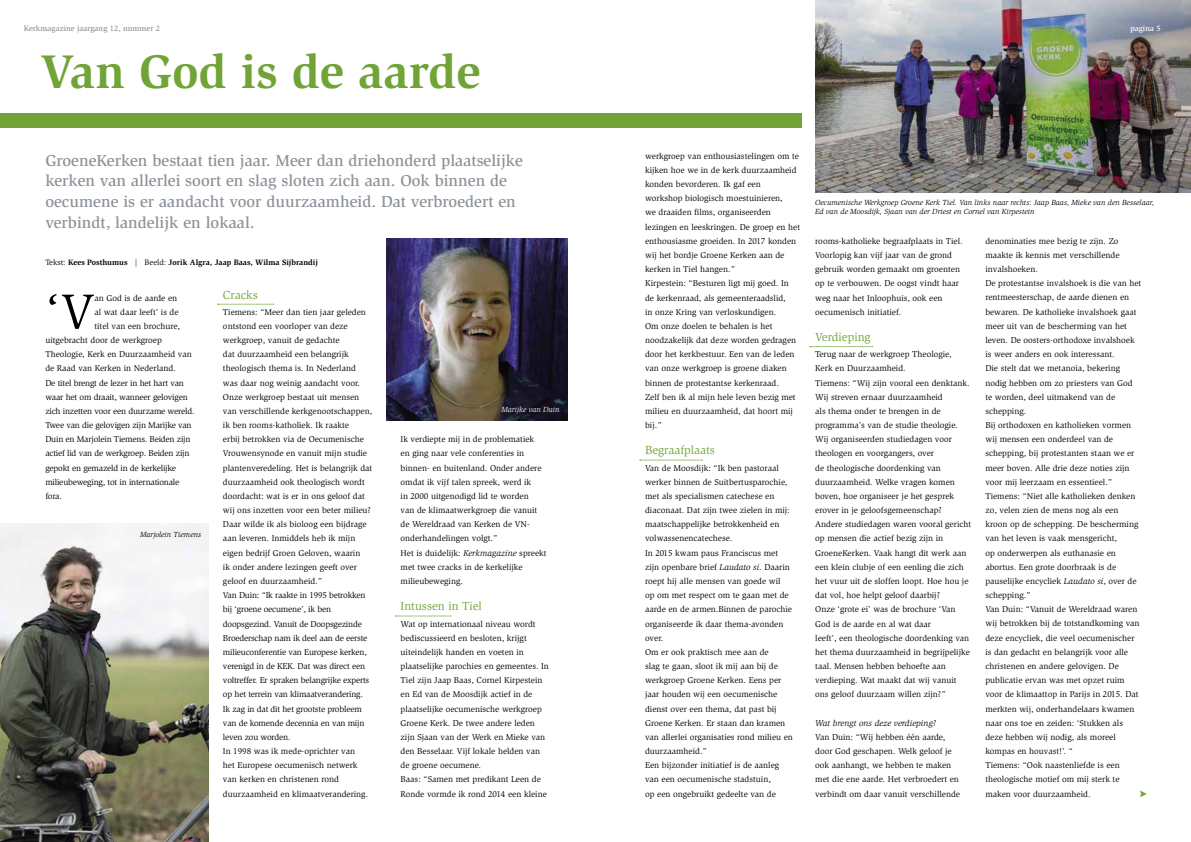
<style>
.page{position:relative;width:1191px;height:842px;background:#fff}
.page>*{position:absolute;margin:0;border:0;box-sizing:border-box;transform-origin:0 0}
.t1{font:51px "Slimbach Std";color:#000}
.t2{font:700 48.5px "Slimbach Std";color:#70a436}
.t3{font:500 16.3px/20.9px "Slimbach Std";color:#8c939a}
.t4{font:12px "Slimbach Std";color:#70a436}
.t5{font:8.7px/14.2px "Slimbach Std";color:#000}
.t6{font:8.7px "Slimbach Std";letter-spacing:-.02em;color:#000}
.t7{font:italic 8.7px "Slimbach Std";color:#000}
.t8{font:700 8px "Slimbach Std";color:#000}
.t9{font:500 8px "Slimbach Std";color:#939393}
.t10{font:500 8px "Slimbach Std";color:#fff}
.t11{font:italic 7.6px/9.1px "Slimbach Std";color:#000}
.t12{font:italic 7.6px "Slimbach Std";color:#fff}
.s1{font-weight:400}
.s2{font-style:italic}
</style>
<div class="page">
<svg style="left:217px;top:304px;width:57px;height:1px"></svg>
<svg style="left:395px;top:616px;width:56px;height:1px"></svg>
<div style="left:0;top:113px;width:801px;height:14px;background:#70a436"></div>
<svg style="left:639px;top:460px;width:63px;height:1px"></svg>
<svg style="left:810px;top:346px;width:62px;height:1px"></svg>
<svg style="left:1140px;top:790px;width:6px;height:7px"></svg>
<img style="left:0;top:523px;width:209px;height:319px">
<img style="left:815px;top:0;width:376px;height:193px">
<img style="left:386px;top:238px;width:181px;height:183px">
<p class="t9" style="left:24px;top:24px;width:138px">Kerkmagazine jaargang 12, nummer 2</p>
<h2 class="t2" style="left:40px;top:43px;width:442px">Van God is de aarde</h2>
<h3 class="t3" style="left:45px;top:149px;width:479px">GroeneKerken bestaat tien jaar. Meer dan driehonderd plaatselijke kerken van allerlei soort en slag sloten zich aan. Ook binnen de oecumene is er aandacht voor duurzaamheid. Dat verbroedert en verbindt, landelijk en lokaal.</h3>
<p class="t8" style="left:45px;top:258px;width:274px"><span class="s1">Tekst:</span> Kees Posthumus <span class="s1">| Beeld:</span> Jorik Algra, Jaap Baas, Wilma Sijbrandij</p>
<h1 class="t1" style="left:45px;top:283px;width:51px">‘V</h1>
<p class="t5" style="left:94px;top:291px;width:84px">an God is de aarde en</p>
<h3 class="t4" style="left:223px;top:288px;width:36px">Cracks</h3>
<p class="t5" style="left:223px;top:305px;width:151px">Tiemens: “Meer dan tien jaar geleden ontstond een voorloper van deze werkgroep, vanuit de gedachte<br>dat duurzaamheid een belangrijk theologisch thema is. In Nederland was daar nog weinig aandacht voor.<br>Onze werkgroep bestaat uit mensen van verschillende kerkgenootschappen, ik ben rooms-katholiek. Ik raakte<br>erbij betrokken via de Oecumenische Vrouwensynode en vanuit mijn studie plantenveredeling. Het is belangrijk dat duurzaamheid ook theologisch wordt doordacht: wat is er in ons geloof dat wij ons inzetten voor een beter milieu?<br>Daar wilde ik als bioloog een bijdrage aan leveren. Inmiddels heb ik mijn eigen bedrijf Groen Geloven, waarin<br>ik onder andere lezingen geeft over geloof en duurzaamheid.”<br>Van Duin: “Ik raakte in 1995 betrokken bij ‘groene oecumene’, ik ben doopsgezind. Vanuit de Doopsgezinde Broederschap nam ik deel aan de eerste milieuconferentie van Europese kerken, verenigd in de KEK. Dat was direct een voltreffer. Er spraken belangrijke experts op het terrein van klimaatverandering.<br>Ik zag in dat dit het grootste probleem van de komende decennia en van mijn leven zou worden.<br>In 1998 was ik mede-oprichter van<br>het Europese oecumenisch netwerk van kerken en christenen rond duurzaamheid en klimaatverandering.</p>
<p class="t5" style="left:94px;top:305px;width:86px">al wat daar leeft’ is de</p>
<p class="t5" style="left:94px;top:319px;width:87px">titel van een brochure,</p>
<p class="t5" style="left:45px;top:333px;width:118px">uitgebracht door de werkgroep</p>
<p class="t5" style="left:45px;top:347px;width:148px">Theologie, Kerk en Duurzaamheid van</p>
<p class="t5" style="left:45px;top:361px;width:132px">de Raad van Kerken in Nederland.</p>
<p class="t6" style="left:45px;top:378px;width:140px">De titel brengt de lezer in het hart van</p>
<p class="t6" style="left:45px;top:392px;width:144px">waar het om draait, wanneer gelovigen</p>
<p class="t6" style="left:45px;top:406px;width:151px">zich inzetten voor een duurzame wereld.</p>
<p class="t6" style="left:45px;top:420px;width:148px">Twee van die gelovigen zijn Marijke van</p>
<p class="t6" style="left:45px;top:434px;width:147px">Duin en Marjolein Tiemens. Beiden zijn</p>
<p class="t6" style="left:45px;top:448px;width:146px">actief lid van de werkgroep. Beiden zijn</p>
<p class="t6" style="left:45px;top:463px;width:132px">gepokt en gemazeld in de kerkelijke</p>
<p class="t6" style="left:45px;top:477px;width:135px">milieubeweging, tot in internationale</p>
<p class="t5" style="left:45px;top:489px;width:18px">fora.</p>
<p class="t11" style="left:140px;top:530px;width:63px">Marjolein Tiemens</p>
<p class="t12" style="left:501px;top:405px;width:60px">Marijke van Duin</p>
<p class="t5" style="left:400px;top:432px;width:148px">Ik verdiepte mij in de problematiek<br>en ging naar vele conferenties in binnen- en buitenland. Onder andere omdat ik vijf talen spreek, werd ik<br>in 2000 uitgenodigd lid te worden<br>van de klimaatwerkgroep die vanuit de Wereldraad van Kerken de VN&shy;onderhandelingen volgt.”<br>Het is duidelijk: <span class="s2">Kerkmagazine</span> spreekt met twee cracks in de kerkelijke milieubeweging.</p>
<h3 class="t4" style="left:400px;top:599px;width:83px">Intussen in Tiel</h3>
<p class="t5" style="left:400px;top:617px;width:150px">Wat op internationaal niveau wordt bediscussieerd en besloten, krijgt uiteindelijk handen en voeten in plaatselijke parochies en gemeentes. In Tiel zijn Jaap Baas, Cornel Kirpestein en Ed van de Moosdijk actief in de plaatselijke oecumenische werkgroep Groene Kerk. De twee andere leden zijn Sjaan van der Werk en Mieke van den Besselaar. Vijf lokale helden van de groene oecumene.<br>Baas: “Samen met predikant Leen de Ronde vormde ik rond 2014 een kleine</p>
<p class="t10" style="left:1130px;top:24px;width:32px">pagina 5</p>
<p class="t5" style="left:645px;top:149px;width:156px">werkgroep van enthousiastelingen om te kijken hoe we in de kerk duurzaamheid konden bevorderen. Ik gaf een workshop biologisch moestuinieren,<br>we draaiden films, organiseerden lezingen en leeskringen. De groep en het enthousiasme groeiden. In 2017 konden wij het bordje Groene Kerken aan de kerken in Tiel hangen.”<br>Kirpestein: “Besturen ligt mij goed. In<br>de kerkenraad, als gemeenteraadslid,<br>in onze Kring van verloskundigen.<br>Om onze doelen te behalen is het noodzakelijk dat deze worden gedragen door het kerkbestuur. Een van de leden van onze werkgroep is groene diaken binnen de protestantse kerkenraad.<br>Zelf ben ik al mijn hele leven bezig met milieu en duurzaamheid, dat hoort mij bij.”</p>
<h3 class="t4" style="left:645px;top:444px;width:71px">Begraafplaats</h3>
<p class="t5" style="left:645px;top:461px;width:149px">Van de Moosdijk: “Ik ben pastoraal werker binnen de Suitbertusparochie, met als specialismen catechese en diaconaat. Dat zijn twee zielen in mij: maatschappelijke betrokkenheid en volwassenencatechese.<br>In 2015 kwam paus Franciscus met zijn openbare brief <span class="s2">Laudato si</span>. Daarin roept hij alle mensen van goede wil<br>op om met respect om te gaan met de aarde en de armen.Binnen de parochie organiseerde ik daar thema-avonden over.<br>Om er ook praktisch mee aan de<br>slag te gaan, sloot ik mij aan bij de werkgroep Groene Kerken. Eens per jaar houden wij een oecumenische dienst over een thema, dat past bij<br>Groene Kerken. Er staan dan kramen van allerlei organisaties rond milieu en duurzaamheid.”<br>Een bijzonder initiatief is de aanleg van een oecumenische stadstuin,<br>op een ongebruikt gedeelte van de</p>
<p class="t11" style="left:815px;top:198px;width:340px">Oecumenische Werkgroep Groene Kerk Tiel. Van links naar rechts: Jaap Baas, Mieke van den Besselaar,<br>Ed van de Moosdijk, Sjaan van der Driest en Cornel van Kirpestein</p>
<p class="t5" style="left:815px;top:234px;width:149px">rooms-katholieke begraafplaats in Tiel.<br>Voorlopig kan vijf jaar van de grond gebruik worden gemaakt om groenten op te verbouwen. De oogst vindt haar weg naar het Inloophuis, ook een oecumenisch initiatief.</p>
<h3 class="t4" style="left:815px;top:330px;width:57px">Verdieping</h3>
<p class="t5" style="left:815px;top:347px;width:157px">Terug naar de werkgroep Theologie, Kerk en Duurzaamheid.<br>Tiemens: “Wij zijn vooral een denktank.<br>Wij streven ernaar duurzaamheid<br>als thema onder te brengen in de programma’s van de studie theologie.<br>Wij organiseerden studiedagen voor theologen en voorgangers, over<br>de theologische doordenking van duurzaamheid. Welke vragen komen boven, hoe organiseer je het gesprek erover in je geloofsgemeenschap?<br>Andere studiedagen waren vooral gericht op mensen die actief bezig zijn in GroeneKerken. Vaak hangt dit werk aan een klein clubje of een eenling die zich het vuur uit de sloffen loopt. Hoe hou je dat vol, hoe helpt geloof daarbij?<br>Onze ‘grote ei’ was de brochure ‘Van God is de aarde en al wat daar<br>leeft’, een theologische doordenking van het thema duurzaamheid in begrijpelijke taal. Mensen hebben behoefte aan verdieping. Wat maakt dat wij vanuit ons geloof duurzaam willen zijn?”</p>
<p class="t7" style="left:815px;top:718px;width:122px">Wat brengt ons deze verdieping?</p>
<p class="t5" style="left:815px;top:730px;width:146px">Van Duin: “Wij hebben één aarde, door God geschapen. Welk geloof je ook aanhangt, we hebben te maken met die ene aarde. Het verbroedert en verbindt om daar vanuit verschillende</p>
<p class="t5" style="left:985px;top:234px;width:157px">denominaties mee bezig te zijn. Zo maakte ik kennis met verschillende invalshoeken.<br>De protestantse invalshoek is die van het rentmeesterschap, de aarde dienen en bewaren. De katholieke invalshoek gaat meer uit van de bescherming van het leven. De oosters-orthodoxe invalshoek is weer anders en ook interessant.<br>Die stelt dat we metanoia, bekering nodig hebben om zo priesters van God te worden, deel uitmakend van de schepping.<br>Bij orthodoxen en katholieken vormen wij mensen een onderdeel van de schepping, bij protestanten staan we er meer boven. Alle drie deze noties zijn voor mij leerzaam en essentieel.” Tiemens: “Niet alle katholieken denken zo, velen zien de mens nog als een kroon op de schepping. De bescherming van het leven is vaak mensgericht,<br>op onderwerpen als euthanasie en abortus. Een grote doorbraak is de pauselijke encycliek <span class="s2">Laudato si</span>, over de schepping.”<br>Van Duin: “Vanuit de Wereldraad waren wij betrokken bij de totstandkoming van deze encycliek, die veel oecumenischer is dan gedacht en belangrijk voor alle christenen en andere gelovigen. De publicatie ervan was met opzet ruim voor de klimaattop in Parijs in 2015. Dat merkten wij, onderhandelaars kwamen naar ons toe en zeiden: ‘Stukken als deze hebben wij nodig, als moreel kompas en houvast!’. “<br>Tiemens: “Ook naastenliefde is een theologische motief om mij sterk te maken voor duurzaamheid.</p>
</div>
